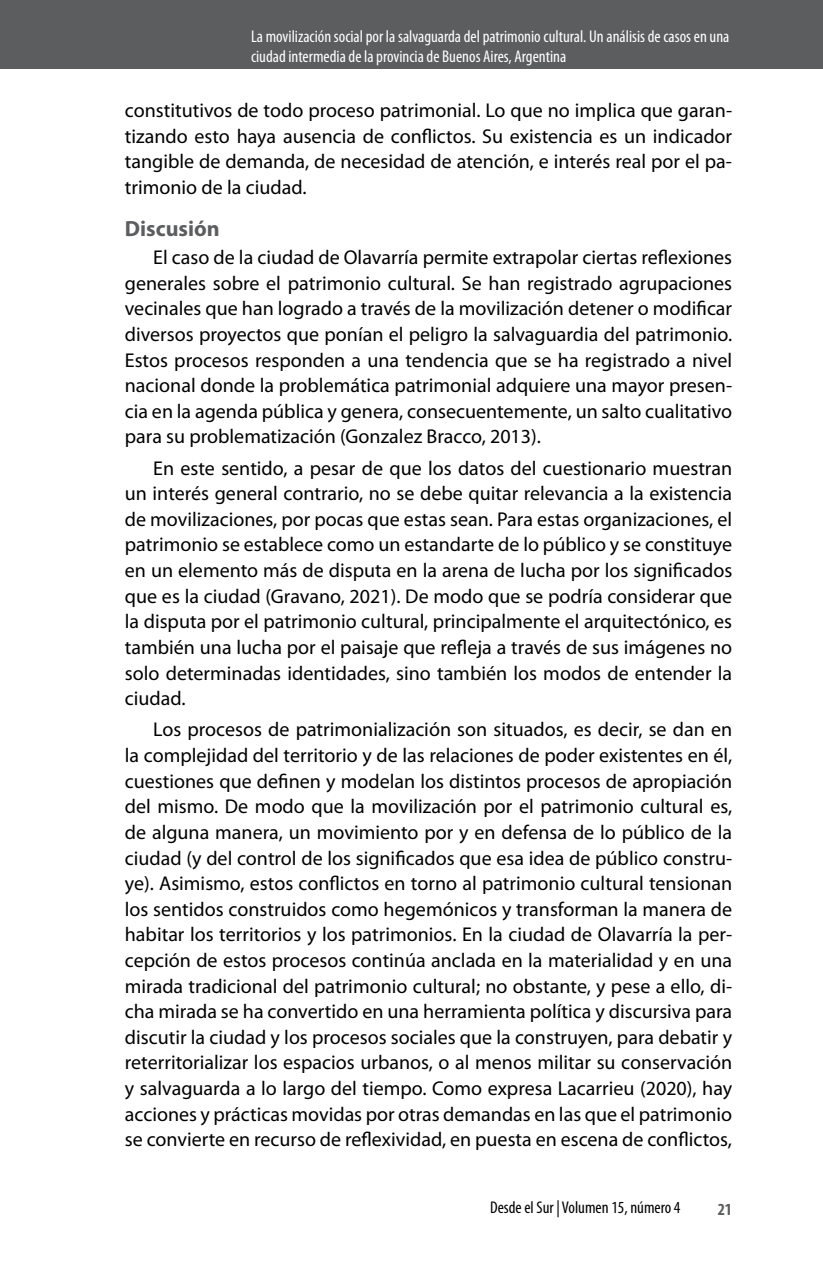
<style>
.page{position:relative;width:823px;height:1265px;background:#fff}
.page>*{position:absolute;margin:0;border:0;box-sizing:border-box;transform-origin:0 0}
.t1{font:700 22px "Myriad Pro";color:#5c5d5f}
.t2{font:20px/25.6px "Myriad Pro";color:#000;text-align:justify}
.t3{font:condensed 17px/20px "Myriad Pro";color:#fff}
.t4{font:condensed 17px "Myriad Pro";color:#000}
.t5{font:700 condensed 17px "Myriad Pro";color:#5c5d5f}
</style>
<div class="page">
<div style="left:0;top:0;width:822px;height:68px;background:#5c5d5f"></div>
<p class="t3" style="left:251px;top:26px;width:479px">La movilización social por la salvaguarda del patrimonio cultural. Un análisis de casos en una ciudad intermedia de la provincia de Buenos Aires, Argentina</p>
<p class="t2" style="left:125px;top:97px;width:608px">constitutivos de todo proceso patrimonial. Lo que no implica que garan&shy;tizando esto haya ausencia de conflictos. Su existencia es un indicador tangible de demanda, de necesidad de atención, e interés real por el pa&shy;trimonio de la ciudad.</p>
<p class="t1" style="left:125px;top:214px;width:96px">Discusión</p>
<p class="t2" style="left:125px;top:244px;width:608px;text-indent:28px">El caso de la ciudad de Olavarría permite extrapolar ciertas reflexiones generales sobre el patrimonio cultural. Se han registrado agrupaciones vecinales que han logrado a través de la movilización detener o modificar diversos proyectos que ponían el peligro la salvaguardia del patrimonio.<br>Estos procesos responden a una tendencia que se ha registrado a nivel nacional donde la problemática patrimonial adquiere una mayor presen&shy;cia en la agenda pública y genera, consecuentemente, un salto cualitativo para su problematización (Gonzalez Bracco, 2013).</p>
<p class="t2" style="left:125px;top:455px;width:608px;text-indent:28px">En este sentido, a pesar de que los datos del cuestionario muestran un interés general contrario, no se debe quitar relevancia a la existencia de movilizaciones, por pocas que estas sean. Para estas organizaciones, el patrimonio se establece como un estandarte de lo público y se constituye en un elemento más de disputa en la arena de lucha por los significados que es la ciudad (Gravano, 2021). De modo que se podría considerar que la disputa por el patrimonio cultural, principalmente el arquitectónico, es también una lucha por el paisaje que refleja a través de sus imágenes no solo determinadas identidades, sino también los modos de entender la ciudad.</p>
<p class="t2" style="left:125px;top:716px;width:608px;text-indent:28px">Los procesos de patrimonialización son situados, es decir, se dan en la complejidad del territorio y de las relaciones de poder existentes en él, cuestiones que definen y modelan los distintos procesos de apropiación del mismo. De modo que la movilización por el patrimonio cultural es, de alguna manera, un movimiento por y en defensa de lo público de la ciudad (y del control de los significados que esa idea de público constru&shy;ye). Asimismo, estos conflictos en torno al patrimonio cultural tensionan los sentidos construidos como hegemónicos y transforman la manera de habitar los territorios y los patrimonios. En la ciudad de Olavarría la per&shy;cepción de estos procesos continúa anclada en la materialidad y en una mirada tradicional del patrimonio cultural; no obstante, y pese a ello, di&shy;cha mirada se ha convertido en una herramienta política y discursiva para discutir la ciudad y los procesos sociales que la construyen, para debatir y reterritorializar los espacios urbanos, o al menos militar su conservación y salvaguarda a lo largo del tiempo. Como expresa Lacarrieu (2020), hay acciones y prácticas movidas por otras demandas en las que el patrimonio se convierte en recurso de reflexividad, en puesta en escena de conflictos,</p>
<p class="t4" style="left:489px;top:1196px;width:192px">Desde el Sur | Volumen 15, número 4</p>
<p class="t5" style="left:717px;top:1198px;width:16px">21</p>
</div>
